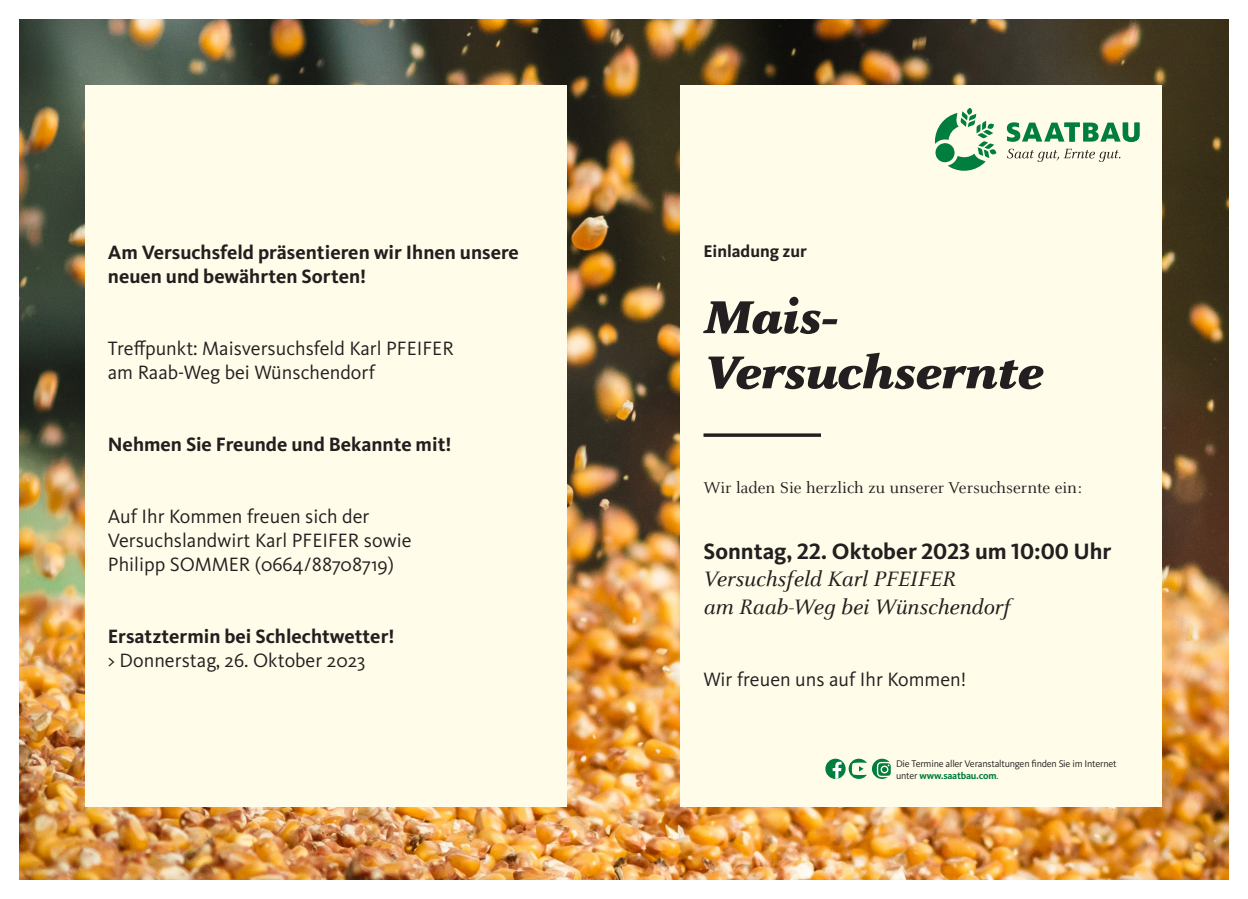
<style>
.page{position:relative;width:1248px;height:899px;background:#fff}
.page>*{position:absolute;margin:0;border:0;box-sizing:border-box;transform-origin:0 0}
.Titel_groß{font:italic 900 50.8px "Celeste Pro";letter-spacing:-.02em;color:#231f20}
.Termin{font:italic 23px "Celeste Pro";color:#231f20}
.Termin-2{font:700 23px "Kievit Pro";color:#231f20}
.Referent{font:20px "Kievit Pro";color:#231f20}
.Referent-2{font:700 20px/24px "Kievit Pro";color:#231f20}
.wir_freuen_uns_auf_Ihr_Kommen{font:700 20px "Kievit Pro";color:#231f20}
.t1{font:17.4px "Celeste Pro";color:#231f20}
.Fachtagung___Programm{font:700 17.4px "Kievit Pro";color:#231f20}
.Termine_aller_Veranstaltungen{font:10px/12px "Kievit Pro";letter-spacing:-.02em;color:#231f20}
.s1{font-weight:700;color:#007e3d}
.s2{color:#007e3d}
</style>
<div class="page">
<img style="left:20px;top:20px;width:1207px;height:859px">
<div style="left:85px;top:85px;width:481px;height:722px;background:#fffde9"></div>
<div style="left:680px;top:85px;width:481px;height:722px;background:#fffde9"></div>
<svg style="left:1007px;top:149px;width:113px;height:13px"></svg>
<svg style="left:935px;top:108px;width:61px;height:63px"></svg>
<svg style="left:1006px;top:122px;width:133px;height:20px"></svg>
<svg style="left:825px;top:758px;width:20px;height:21px"></svg>
<svg style="left:832px;top:761px;width:9px;height:18px"></svg>
<svg style="left:848px;top:758px;width:43px;height:21px"></svg>
<svg style="left:703px;top:433px;width:117px;height:4px"></svg>
<p class="Referent-2" style="left:108px;top:240px;width:412px">Am Versuchsfeld präsentieren wir Ihnen unsere neuen und bewährten Sorten!</p>
<p class="Referent" style="left:108px;top:336px;width:347px">Treffpunkt: Maisversuchsfeld Karl PFEIFER</p>
<p class="Referent" style="left:108px;top:360px;width:269px">am Raab-Weg bei Wünschendorf</p>
<p class="Referent-2" style="left:108px;top:432px;width:345px">Nehmen Sie Freunde und Bekannte mit!</p>
<p class="Referent" style="left:108px;top:504px;width:263px">Auf Ihr Kommen freuen sich der</p>
<p class="Referent" style="left:108px;top:528px;width:305px">Versuchslandwirt Karl PFEIFER sowie</p>
<p class="Referent" style="left:108px;top:552px;width:288px">Philipp SOMMER (0664/88708719)</p>
<p class="wir_freuen_uns_auf_Ihr_Kommen" style="left:108px;top:624px;width:288px">Ersatztermin bei Schlechtwetter!</p>
<p class="Referent" style="left:108px;top:648px;width:259px">&gt; Donnerstag, 26. Oktober 2023</p>
<p class="Fachtagung___Programm" style="left:703px;top:241px;width:105px">Einladung zur</p>
<p class="Titel_groß" style="left:703px;top:283px;width:136px">Mais-</p>
<p class="Titel_groß" style="left:703px;top:338px;width:341px">Versuchsernte</p>
<p class="t1" style="left:703px;top:477px;width:380px">Wir laden Sie herzlich zu unserer Versuchsernte ein:</p>
<p class="Termin-2" style="left:703px;top:537px;width:409px">Sonntag, 22. Oktober 2023 um 10:00 Uhr</p>
<p class="Termin" style="left:703px;top:565px;width:253px">Versuchsfeld Karl PFEIFER</p>
<p class="Termin" style="left:703px;top:592px;width:308px">am Raab-Weg bei Wünschendorf</p>
<p class="Referent" style="left:703px;top:667px;width:264px">Wir freuen uns auf Ihr Kommen!</p>
<p class="Termine_aller_Veranstaltungen" style="left:895px;top:757px;width:222px">Die Termine aller Veranstaltungen finden Sie im Internet unter <span class="s1">www.saatbau.com</span><span class="s2">.</span></p>
</div>
